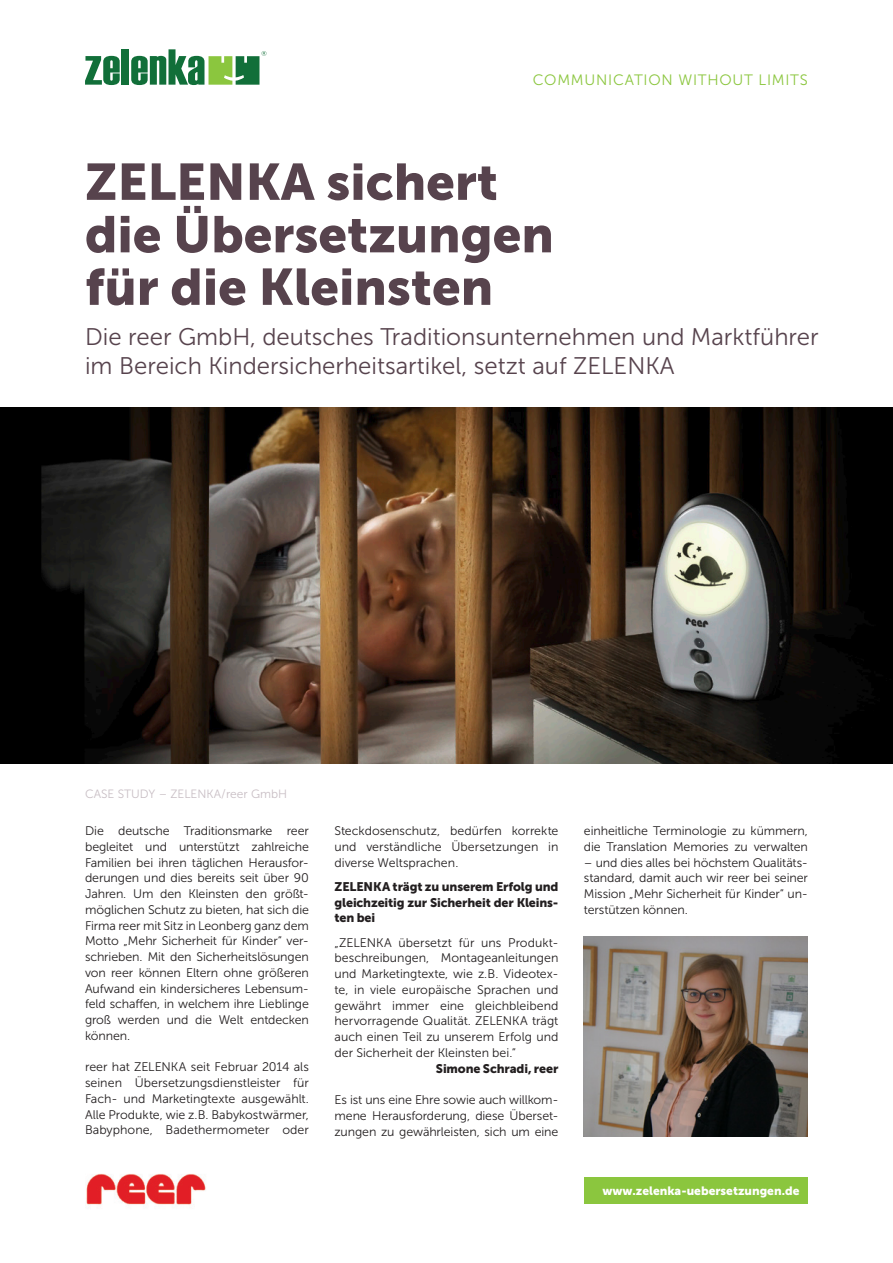
<style>
.page{position:relative;width:893px;height:1263px;background:#fff}
.page>*{position:absolute;margin:0;border:0;box-sizing:border-box;transform-origin:0 0}
.t1{font:51px/52.5px "Museo Sans 900";color:#57434d}
.t2{font:24px/28.8px "Museo Sans 300";color:#57434d}
.text{font:15px "Museo Sans 300";letter-spacing:.05em;color:#8bc63e}
.text-2{font:12.45px/15.8px "Museo Sans 300";letter-spacing:-.005em;color:#231f20;text-align:justify}
.text-3{font:12.45px/15.8px "Museo Sans 900";letter-spacing:-.01em;color:#231f20;text-align:justify}
.text_otazka{font:12px "Museo Sans 900";color:#fff}
.t3{font:12px "Museo Sans 300";color:#c8bec4}
</style>
<div class="page">
<div style="left:584px;top:1178px;width:224px;height:26px;background:#8bc63e"></div>
<div style="left:122px;top:49px;width:7px;height:36px;background:#116f39"></div>
<svg style="left:85px;top:56px;width:35px;height:29px"></svg>
<svg style="left:131px;top:49px;width:135px;height:36px"></svg>
<img style="left:584px;top:937px;width:224px;height:199px">
<img style="left:0;top:408px;width:893px;height:355px">
<img style="left:86px;top:1173px;width:120px;height:32px">
<p class="text" style="left:533px;top:72px;width:277px">COMMUNICATION WITHOUT LIMITS</p>
<p class="t1" style="left:85px;top:156px;width:470px">ZELENKA sichert die Übersetzungen für die Kleinsten</p>
<p class="t2" style="left:85px;top:323px;width:735px">Die reer GmbH, deutsches Traditionsunternehmen und Marktführer im Bereich Kindersicherheitsartikel, setzt auf ZELENKA</p>
<p class="t3" style="left:85px;top:787px;width:204px">CASE STUDY – ZELENKA / reer GmbH</p>
<p class="text-2" style="left:85px;top:823px;width:225px">Die deutsche Traditionsmarke reer begleitet und unterstützt zahlreiche Familien bei ihren täglichen Herausfor&shy;derungen und dies bereits seit über 90<br>Jahren. Um den Kleinsten den größt&shy;möglichen Schutz zu bieten, hat sich die Firma reer mit Sitz in Leonberg ganz dem Motto „Mehr Sicherheit für Kinder“ ver&shy;schrieben. Mit den Sicherheitslösungen von reer können Eltern ohne größeren Aufwand ein kindersicheres Lebensum&shy;feld schaffen, in welchem ihre Lieblinge groß werden und die Welt entdecken können.</p>
<p class="text-2" style="left:85px;top:1059px;width:225px">reer hat ZELENKA seit Februar 2014 als seinen Übersetzungsdienstleister für Fach- und Marketingtexte ausgewählt.<br>Alle Produkte, wie z.B. Babykostwärmer, Babyphone, Badethermometer oder</p>
<p class="text-2" style="left:334px;top:823px;width:225px">Steckdosenschutz, bedürfen korrekte und verständliche Übersetzungen in diverse Weltsprachen.</p>
<p class="text-3" style="left:334px;top:878px;width:225px">ZELENKA trägt zu unserem Erfolg und gleichzeitig zur Sicherheit der Kleins&shy;ten bei</p>
<p class="text-2" style="left:334px;top:934px;width:225px">„ZELENKA übersetzt für uns Produkt&shy;beschreibungen, Montageanleitungen und Marketingtexte, wie z.B. Videotex&shy;te, in viele europäische Sprachen und gewährt immer eine gleichbleibend hervorragende Qualität. ZELENKA trägt auch einen Teil zu unserem Erfolg und der Sicherheit der Kleinsten bei.“</p>
<p class="text-3" style="left:436px;top:1060px;width:124px">Simone Schradi, reer</p>
<p class="text-2" style="left:334px;top:1092px;width:225px">Es ist uns eine Ehre sowie auch willkom&shy;mene Herausforderung, diese Überset&shy;zungen zu gewährleisten, sich um eine</p>
<p class="text-2" style="left:584px;top:823px;width:225px">einheitliche Terminologie zu kümmern, die Translation Memories zu verwalten</p>
<p class="text-2" style="left:584px;top:854px;width:225px">– und dies alles bei höchstem Qualitäts&shy;standard, damit auch wir reer bei seiner Mission „Mehr Sicherheit für Kinder“ un&shy;terstützen können.</p>
<p class="text_otazka" style="left:602px;top:1184px;width:199px">www.zelenka-uebersetzungen.de</p>
</div>
